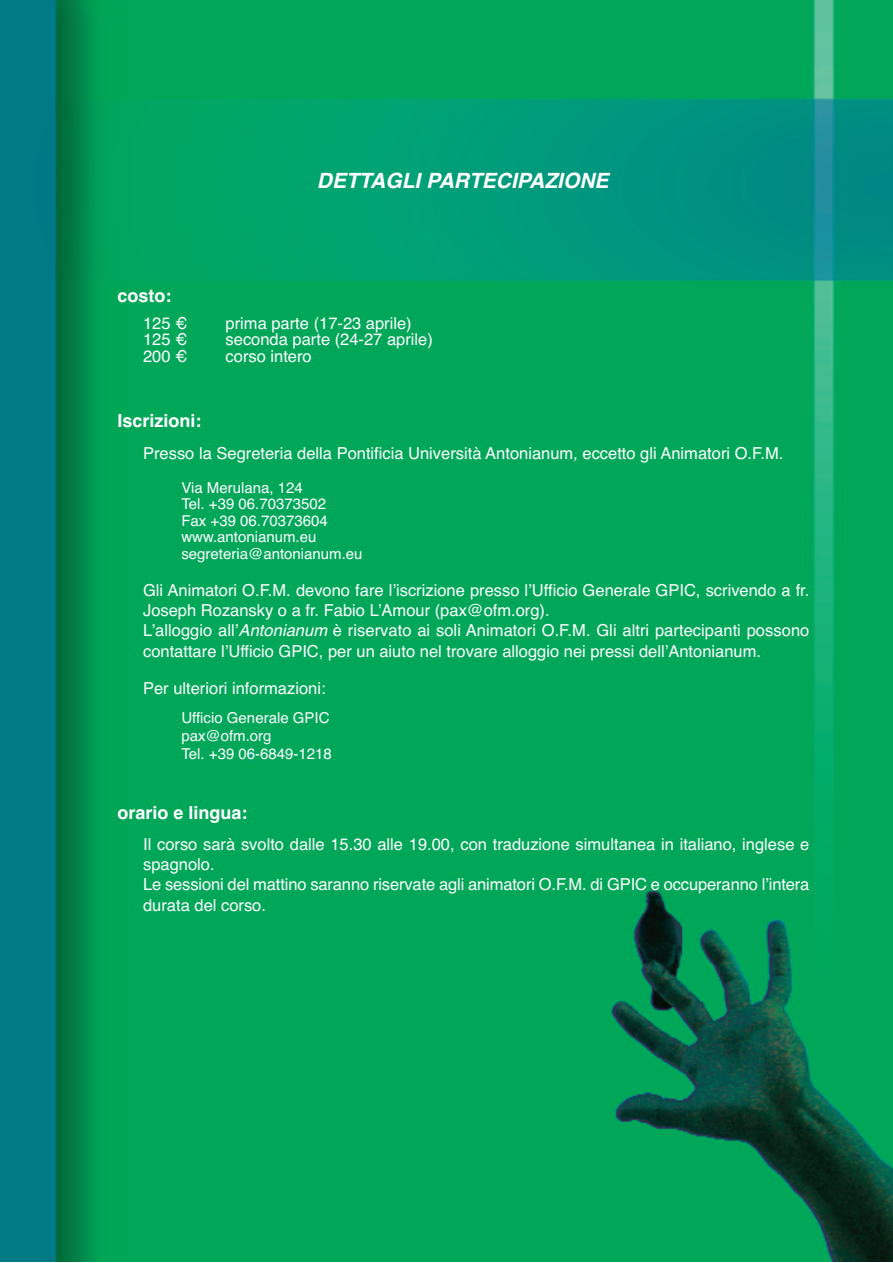
<style>
.page{position:relative;width:893px;height:1263px;background:#fff}
.page>*{position:absolute;margin:0;border:0;box-sizing:border-box;transform-origin:0 0}
.t1{font:italic 700 21px "Helvetica";color:#fff}
.t2{font:700 18px "Helvetica";color:#fff}
.t3{font:16.5px/20.1px "Helvetica";color:#fff}
.t4{font:15px/16.5px "Helvetica";color:#fff}
.s1{font-style:italic}
</style>
<div class="page">
<img style="left:1px;top:0;width:892px;height:1261px">
<p class="t1" style="left:317px;top:169px;width:293px">DETTAGLI PARTECIPAZIONE</p>
<p class="t2" style="left:118px;top:285px;width:55px">costo:</p>
<p class="t3" style="left:143px;top:313px;width:46px">125 €</p>
<p class="t3" style="left:226px;top:313px;width:188px">prima parte (17-23 aprile)</p>
<p class="t3" style="left:143px;top:330px;width:46px">125 €</p>
<p class="t3" style="left:226px;top:330px;width:209px">seconda parte (24-27 aprile)</p>
<p class="t3" style="left:143px;top:346px;width:46px">200 €</p>
<p class="t3" style="left:226px;top:346px;width:88px">corso intero</p>
<p class="t2" style="left:118px;top:410px;width:86px">Iscrizioni:</p>
<p class="t3" style="left:143px;top:443px;width:642px">Presso la Segreteria della Pontificia Università Antonianum<span class="s1">,</span> eccetto gli Animatori O.F.M.</p>
<p class="t4" style="left:181px;top:479px;width:183px">Via Merulana, 124<br>Tel. +39 06.70373502<br>Fax +39 06.70373604 www.antonianum.eu segreteria@antonianum.eu</p>
<p class="t3" style="left:143px;top:580px;width:668px">Gli Animatori O.F.M. devono fare l’iscrizione presso l’Ufficio Generale GPIC, scrivendo a fr.<br>Joseph Rozansky o a fr. Fabio L’Amour (pax@ofm.org).<br>L’alloggio all’<span class="s1">Antonianum</span> è riservato ai soli Animatori O.F.M. Gli altri partecipanti possono contattare l’Ufficio GPIC, per un aiuto nel trovare alloggio nei pressi dell’Antonianum.</p>
<p class="t3" style="left:143px;top:678px;width:184px">Per ulteriori informazioni:</p>
<p class="t4" style="left:181px;top:709px;width:152px;line-height:18px">Ufficio Generale GPIC pax@ofm.org<br>Tel. +39 06-6849-1218</p>
<p class="t2" style="left:118px;top:802px;width:132px">orario e lingua:</p>
<p class="t3" style="left:143px;top:834px;width:668px">Il corso sarà svolto dalle 15.30 alle 19.00, con traduzione simultanea in italiano, inglese e spagnolo.<br>Le sessioni del mattino saranno riservate agli animatori O.F.M. di GPIC e occuperanno l’intera durata del corso.</p>
</div>
